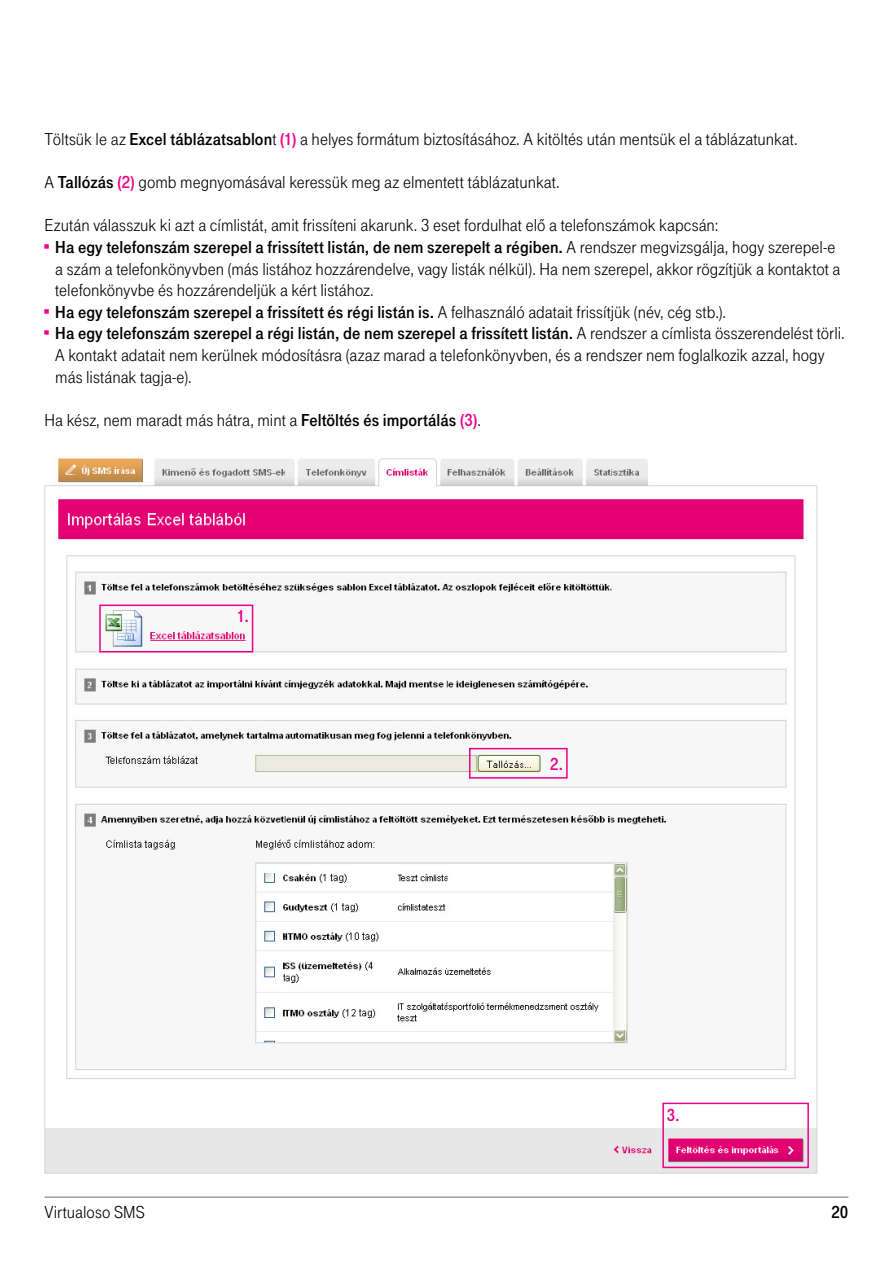
<style>
.page{position:relative;width:893px;height:1263px;background:#fff}
.page>*{position:absolute;margin:0;border:0;box-sizing:border-box;transform-origin:0 0}
.t1{font:18px/21.6px "Tele Grotesk Norm";color:#000}
.t2{font:18px/21.6px "Tele Grotesk Fett";color:#000}
.t3{font:18px "Tele Grotesk Fett";color:#ec008c}
.s1{font-family:"Tele Grotesk Fett"}
.s2{font-family:"Tele Grotesk Fett";color:#ec008c}
.s3{font-family:"Tele Logo";font-size:31.5px;color:#ec008c}
.s4{font-family:"Tele Grotesk Norm"}
</style>
<div class="page">
<img style="left:45px;top:458px;width:773px;height:716px">
<div style="left:99px;top:604px;width:154px;height:48px;border:2px solid #ec008c"></div>
<div style="left:662px;top:1103px;width:147px;height:65px;border:2px solid #ec008c"></div>
<div style="left:469px;top:748px;width:99px;height:31px;border:2px solid #ec008c"></div>
<hr style="left:45px;top:1196px;width:803px;height:2px;background:#999b9e">
<p class="t1" style="left:45px;top:128px;width:752px">Töltsük le az <span class="s1">Excel táblázatsablon</span>t <span class="s2">(1)</span> a helyes formátum biztosításához. A kitöltés után mentsük el a táblázatunkat.</p>
<p class="t1" style="left:45px;top:172px;width:514px">A <span class="s1">Tallózás</span> <span class="s2">(2)</span> gomb megnyomásával keressük meg az elmentett táblázatunkat.</p>
<p class="t1" style="left:45px;top:215px;width:675px">Ezután válasszuk ki azt a címlistát, amit frissíteni akarunk. 3 eset fordulhat elő a telefonszámok kapcsán:</p>
<p class="t2" style="left:45px;top:236px;width:792px"><span class="s3">§</span>Ha egy telefonszám szerepel a frissített listán, de nem szerepelt a régiben. <span class="s4">A rendszer megvizsgálja, hogy szerepel-e</span></p>
<p class="t1" style="left:55px;top:258px;width:787px">a szám a telefonkönyvben (más listához hozzárendelve, vagy listák nélkül). Ha nem szerepel, akkor rögzítjük a kontaktot a telefonkönyvbe és hozzárendeljük a kért listához.</p>
<p class="t2" style="left:45px;top:301px;width:799px"><span class="s3">§</span>Ha egy telefonszám szerepel a frissített és régi listán is. <span class="s4">A felhasználó adatait frissítjük (név, cég stb.).<br></span><span class="s3">§</span>Ha egy telefonszám szerepel a régi listán, de nem szerepel a frissített listán. <span class="s4">A rendszer a címlista összerendelést törli.</span></p>
<p class="t1" style="left:55px;top:344px;width:771px">A kontakt adatait nem kerülnek módosításra (azaz marad a telefonkönyvben, és a rendszer nem foglalkozik azzal, hogy más listának tagja-e).</p>
<p class="t1" style="left:45px;top:409px;width:435px">Ha kész, nem maradt más hátra, mint a <span class="s1">Feltöltés és importálás</span> <span class="s2">(3)</span>.</p>
<p class="t3" style="left:237px;top:606px;width:14px">1.</p>
<p class="t3" style="left:550px;top:754px;width:15px">2.</p>
<p class="t3" style="left:667px;top:1104px;width:14px">3.</p>
<p class="t1" style="left:45px;top:1202px;width:102px">Virtualoso SMS</p>
<p class="t2" style="left:831px;top:1202px;width:18px">20</p>
</div>
